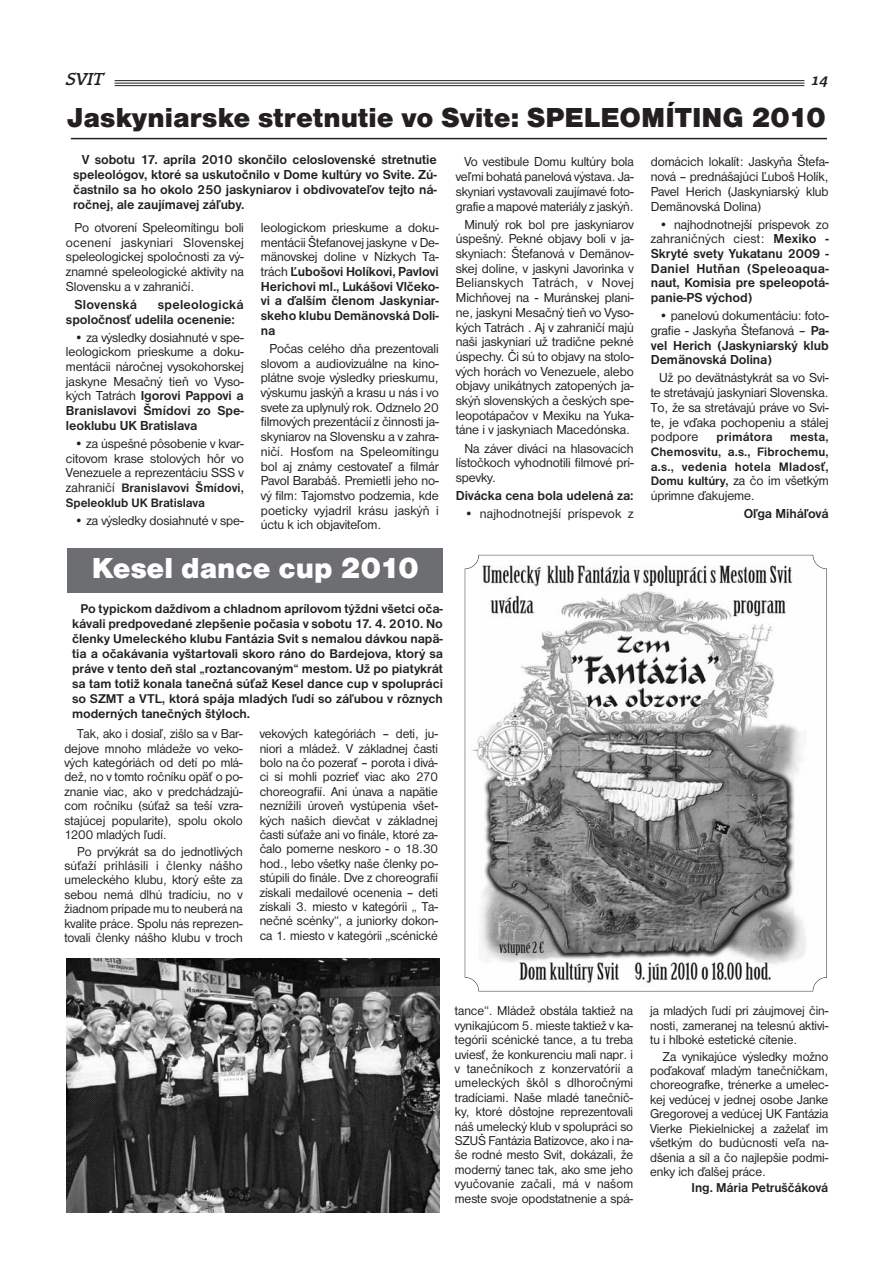
<style>
.page{position:relative;width:893px;height:1263px;background:#fff}
.page>*{position:absolute;margin:0;border:0;box-sizing:border-box;transform-origin:0 0}
.t1{font:900 30px "Nimbus San DCE";color:#fff}
.t2{font:900 28.5px "Nimbus San DCE";color:#231f20}
.t3{font:italic 500 18px "Bramley SCTCE";color:#231f20}
.t4{font:13.5px/14.7px "Nimbus San DCE";letter-spacing:-.005em;color:#231f20;text-align:justify}
.t5{font:700 13.5px/14.7px "Nimbus San DCE";letter-spacing:-.005em;color:#231f20;text-align:justify}
.t6{font:700 13.5px "Nimbus San DCE";letter-spacing:.02em;color:#231f20}
.t7{font:13.35px/14.4px "Nimbus San DCE";letter-spacing:-.005em;color:#231f20;text-align:justify}
.t8{font:700 13.35px "Nimbus San DCE";letter-spacing:-.005em;color:#231f20}
.t9{font:700 13.2px/15px "Nimbus San DCE";letter-spacing:-.005em;color:#231f20;text-align:justify}
.t10{font:700 12.75px/14.7px "Nimbus San DCE";letter-spacing:.01em;color:#231f20}
.s1{font-weight:400}
.s2{font-weight:700}
.s3{font-weight:400;font-size:13.5px}
.s4{font-weight:700;font-size:12.75px}
</style>
<div class="page">
<div style="left:68px;top:548px;width:375px;height:45px;background:#6d6e71"></div>
<hr style="left:71px;top:138px;width:756px;height:1px;background:#231f20">
<svg style="left:114px;top:80px;width:691px;height:7px"></svg>
<hr style="left:115px;top:80px;width:689px;height:1px;background:#231f20">
<hr style="left:115px;top:83px;width:689px;height:1px;background:#231f20">
<hr style="left:115px;top:85px;width:689px;height:1px;background:#231f20">
<img style="left:66px;top:958px;width:373px;height:254px">
<img style="left:466px;top:557px;width:353px;height:432px">
<h3 class="t3" style="left:65px;top:68px;width:39px">SVIT</h3>
<h3 class="t3" style="left:810px;top:68px;width:20px">14</h3>
<h2 class="t2" style="left:67px;top:108px;width:760px">Jaskyniarske stretnutie vo Svite: SPELEOMÍTING 2010</h2>
<p class="t5" style="left:73px;top:153px;width:365px;text-indent:9px">V sobotu 17. apríla 2010 skončilo celoslovenské stretnutie speleológov, ktoré sa uskutočnilo v Dome kultúry vo Svite. Zú&shy;častnilo sa ho okolo 250 jaskyniarov i obdivovateľov tejto ná&shy;ročnej, ale zaujímavej záľuby.</p>
<p class="t4" style="left:650px;top:156px;width:179px">domácich lokalít: Jaskyňa Štefa&shy;nová – prednášajúci Ľuboš Holík, Pavel Herich (Jaskyniarský klub Demänovská Dolina)</p>
<p class="t5" style="left:650px;top:218px;width:179px;text-indent:9px"><span class="s1">• najhodnotnejší príspevok zo zahraničných ciest:</span> Mexiko - Skryté svety Yukatanu 2009 - Daniel Hutňan (Speleoaqua&shy;naut, Komisia pre speleopotá&shy;panie-PS východ)</p>
<p class="t4" style="left:650px;top:309px;width:179px;text-indent:9px">• panelovú dokumentáciu: foto&shy;grafie - Jaskyňa Štefanová – <span class="s2">Pa&shy;vel Herich (Jaskyniarský klub Demänovská Dolina)</span></p>
<p class="t4" style="left:650px;top:372px;width:179px;text-indent:9px">Už po devätnástykrát sa vo Svi&shy;te stretávajú jaskyniari Slovenska.<br>To, že sa stretávajú práve vo Svi&shy;te, je vďaka pochopeniu a stálej podpore</p>
<p class="t4" style="left:456px;top:156px;width:179px;text-indent:9px">Vo vestibule Domu kultúry bola veľmi bohatá panelová výstava. Ja&shy;skyniari vystavovali zaujímavé foto&shy;grafie a mapové materiály z jaskýň.</p>
<p class="t4" style="left:456px;top:218px;width:179px;text-indent:9px">Minulý rok bol pre jaskyniarov úspešný. Pekné objavy boli v ja&shy;skyniach: Štefanová v Demänov&shy;skej doline, v jaskyni Javorinka v Belianskych Tatrách, v Novej Michňovej na - Muránskej plani&shy;ne, jaskyni Mesačný tieň vo Vyso&shy;kých Tatrách . Aj v zahraničí majú naši jaskyniari už tradične pekné úspechy. Či sú to objavy na stolo&shy;vých horách vo Venezuele, alebo objavy unikátnych zatopených ja&shy;skýň slovenských a českých spe&shy;leopotápačov v Mexiku na Yuka&shy;táne i v jaskyniach Macedónska.</p>
<p class="t4" style="left:456px;top:442px;width:179px;text-indent:9px">Na záver diváci na hlasovacích lístočkoch vyhodnotili filmové prí&shy;spevky.</p>
<p class="t5" style="left:456px;top:489px;width:179px">Divácka cena bola udelená za:</p>
<p class="t4" style="left:464px;top:507px;width:171px">• najhodnotnejší príspevok z</p>
<p class="t4" style="left:66px;top:221px;width:179px;text-indent:9px">Po otvorení Speleomítingu boli ocenení jaskyniari Slovenskej speleologickej spoločnosti za vý&shy;znamné speleologické aktivity na Slovensku a v zahraničí.</p>
<p class="t6" style="left:74px;top:300px;width:64px">Slovenská</p>
<p class="t5" style="left:261px;top:221px;width:179px"><span class="s1">leologickom prieskume a doku&shy;mentácii Štefanovej jaskyne v De&shy;mänovskej doline v Nízkych Ta&shy;trách</span> Ľubošovi Holíkovi, Pavlovi Herichovi ml., Lukášovi Vlčeko&shy;vi a ďalším členom Jaskyniar&shy;skeho klubu Demänovská Doli&shy;na</p>
<p class="t4" style="left:261px;top:342px;width:179px;text-indent:9px">Počas celého dňa prezentovali slovom a audiovizuálne na kino&shy;plátne svoje výsledky prieskumu, výskumu jaskýň a krasu u nás i vo svete za uplynulý rok. Odznelo 20 filmových prezentácií z činnosti ja&shy;skyniarov na Slovensku a v zahra&shy;ničí. Hosťom na Speleomítingu bol aj známy cestovateľ a filmár Pavol Barabáš. Premietli jeho no&shy;vý film: Tajomstvo podzemia, kde poeticky vyjadril krásu jaskýň i úctu k ich objaviteľom.</p>
<p class="t5" style="left:66px;top:298px;width:179px;text-indent:92px">speleologická spoločnosť udelila ocenenie:</p>
<p class="t4" style="left:66px;top:331px;width:179px;text-indent:9px">• za výsledky dosiahnuté v spe&shy;leologickom prieskume a doku&shy;mentácii náročnej vysokohorskej jaskyne Mesačný tieň vo Vyso&shy;kých Tatrách <span class="s2">Igorovi Pappovi a Branislavovi Šmídovi zo Spe&shy;leoklubu UK Bratislava</span></p>
<p class="t4" style="left:66px;top:437px;width:179px;text-indent:9px">• za úspešné pôsobenie v kvar&shy;citovom krase stolových hôr vo Venezuele a reprezentáciu SSS v</p>
<p class="t10" style="left:66px;top:481px;width:179px"><span class="s3">zahraničí</span> Branislavovi Šmídovi,<br>Speleoklub UK Bratislava</p>
<p class="t4" style="left:74px;top:514px;width:170px">• za výsledky dosiahnuté v spe-</p>
<p class="t10" style="left:716px;top:431px;width:58px">primátora</p>
<p class="t10" style="left:650px;top:431px;width:179px;text-align:justify;text-indent:139px">mesta, Chemosvitu, a.s., Fibrochemu, a.s., vedenia hotela Mladosť,</p>
<p class="t4" style="left:650px;top:475px;width:179px"><span class="s4">Domu kultúry,</span> za čo im všetkým úprimne ďakujeme.</p>
<p class="t5" style="left:743px;top:507px;width:87px">Oľga Miháľová</p>
<h1 class="t1" style="left:92px;top:558px;width:328px">Kesel dance cup 2010</h1>
<p class="t9" style="left:72px;top:602px;width:372px;text-indent:9px">Po typickom daždivom a chladnom aprílovom týždni všetci oča&shy;kávali predpovedané zlepšenie počasia v sobotu 17. 4. 2010. No členky Umeleckého klubu Fantázia Svit s nemalou dávkou napä&shy;tia a očakávania vyštartovali skoro ráno do Bardejova, ktorý sa práve v tento deň stal „roztancovaným“ mestom. Už po piatykrát sa tam totiž konala tanečná súťaž Kesel dance cup v spolupráci so SZMT a VTL, ktorá spája mladých ľudí so záľubou v rôznych moderných tanečných štýloch.</p>
<p class="t7" style="left:64px;top:728px;width:180px;text-indent:13px">Tak, ako i dosiaľ, zišlo sa v Bar&shy;dejove mnoho mládeže vo veko&shy;vých kategóriách od detí po mlá&shy;dež, no v tomto ročníku opäť o po&shy;znanie viac, ako v predchádzajú&shy;com ročníku (súťaž sa teší vzra&shy;stajúcej popularite), spolu okolo 1200 mladých ľudí.</p>
<p class="t7" style="left:64px;top:845px;width:180px;text-indent:13px">Po prvýkrát sa do jednotlivých súťaží prihlásili i členky nášho umeleckého klubu, ktorý ešte za sebou nemá dlhú tradíciu, no v žiadnom prípade mu to neuberá na kvalite práce. Spolu nás reprezen&shy;tovali členky nášho klubu v troch</p>
<p class="t7" style="left:260px;top:728px;width:180px">vekových kategóriách – deti, ju&shy;niori a mládež. V základnej časti bolo na čo pozerať – porota i divá&shy;ci si mohli pozrieť viac ako 270 choreografií. Ani únava a napätie neznížili úroveň vystúpenia všet&shy;kých našich dievčat v základnej časti súťaže ani vo finále, ktoré za&shy;čalo pomerne neskoro - o 18.30 hod., lebo všetky naše členky po&shy;stúpili do finále. Dve z choreografií získali medailové ocenenia – deti získali 3. miesto v kategórii „ Ta&shy;nečné scénky“, a juniorky dokon&shy;ca 1. miesto v kategórii „scénické</p>
<p class="t7" style="left:455px;top:1005px;width:180px">tance“. Mládež obstála taktiež na vynikajúcom 5. mieste taktiež v ka&shy;tegórii scénické tance, a tu treba uviesť, že konkurenciu mali napr. i v tanečníkoch z konzervatórií a umeleckých škôl s dlhoročnými tradíciami. Naše mladé tanečníč&shy;ky, ktoré dôstojne reprezentovali náš umelecký klub v spolupráci so SZUŠ Fantázia Batizovce, ako i na&shy;še rodné mesto Svit, dokázali, že moderný tanec tak, ako sme jeho vyučovanie začali, má v našom meste svoje opodstatnenie a spá-</p>
<p class="t7" style="left:650px;top:1005px;width:179px">ja mladých ľudí pri záujmovej čin&shy;nosti, zameranej na telesnú aktivi&shy;tu i hlboké estetické cítenie.</p>
<p class="t7" style="left:650px;top:1050px;width:180px;text-indent:13px">Za vynikajúce výsledky možno poďakovať mladým tanečníčkam, choreografke, trénerke a umelec&shy;kej vedúcej v jednej osobe Janke Gregorovej a vedúcej UK Fantázia Vierke Piekielnickej a zaželať im všetkým do budúcnosti veľa na&shy;dšenia a síl a čo najlepšie podmi&shy;enky ich ďalšej práce.</p>
<p class="t8" style="left:691px;top:1183px;width:138px">Ing. Mária Petruščáková</p>
</div>
